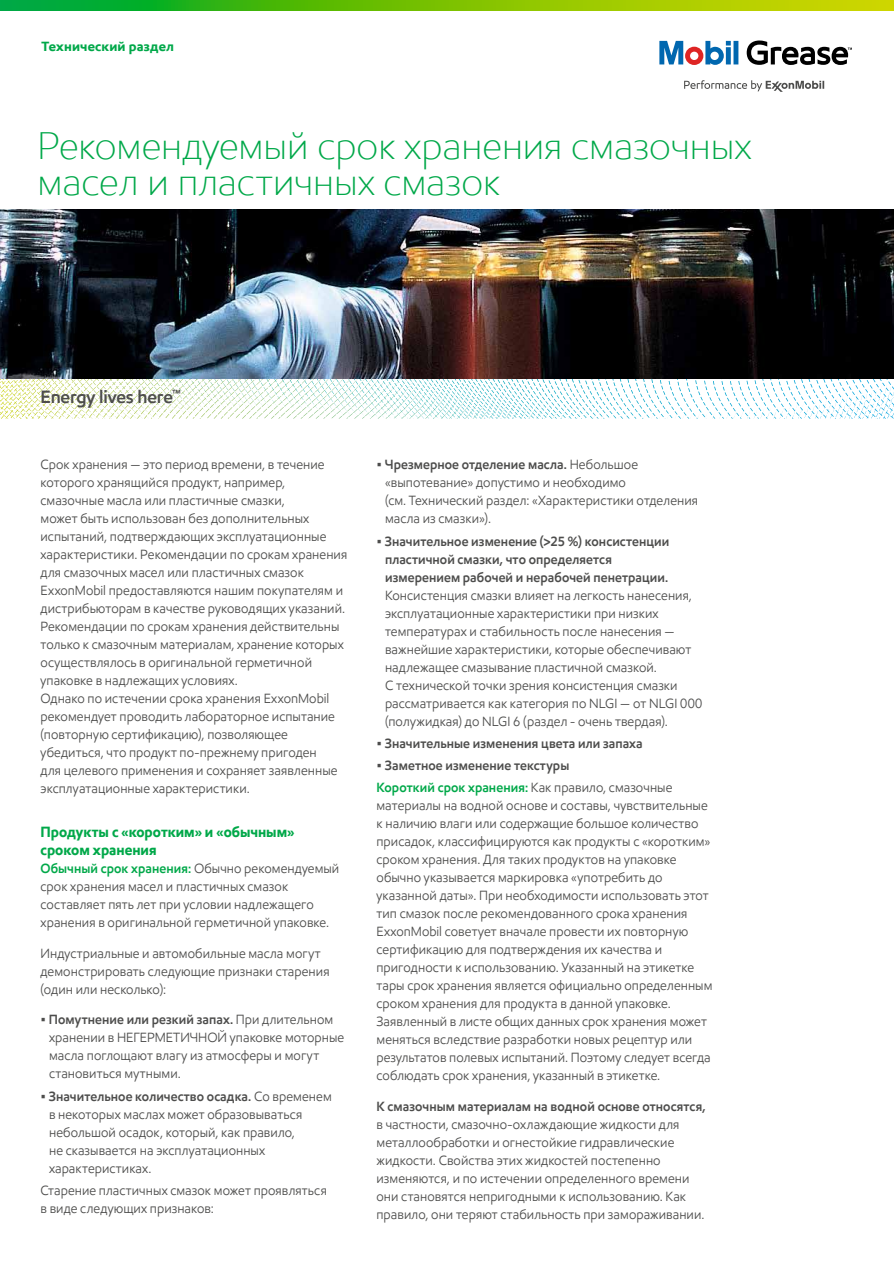
<style>
.page{position:relative;width:894px;height:1264px;background:#fff}
.page>*{position:absolute;margin:0;border:0;box-sizing:border-box;transform-origin:0 0}
.t1{font:300 39px/36px "E Mprint";color:#00a849}
.t2{font:600 18px "E Mprint";letter-spacing:-.01em;color:#4d4d4c}
.t3{font:700 15px/18px "E Mprint";color:#00a849;scale:.95 1}
.t4{font:13.5px/18px "E Mprint";letter-spacing:.01em;color:#4d4d4c;scale:.95 1}
.t5{font:600 13.5px/18px "E Mprint";letter-spacing:.01em;color:#4d4d4c;scale:.95 1}
.t6{font:700 13.5px "E Mprint";letter-spacing:.015em;color:#00a849}
.s1{font-weight:600;color:#00a849}
.s2{font-weight:600}
.s3{font-weight:400}
.s4{color:#00a849}
</style>
<div class="page">
<svg style="left:165px;top:378px;width:728px;height:5px"></svg>
<svg style="left:0;top:0;width:893px;height:11px;background:#6dc00c"></svg>
<svg style="left:659px;top:41px;width:79px;height:24px"></svg>
<svg style="left:746px;top:41px;width:105px;height:24px"></svg>
<svg style="left:684px;top:80px;width:139px;height:12px"></svg>
<img style="left:0;top:209px;width:893px;height:169px">
<p class="t6" style="left:42px;top:38px;width:134px">Технический раздел</p>
<h1 class="t1" style="left:38px;top:128px;width:715px">Рекомендуемый срок хранения смазочных масел и пластичных смазок</h1>
<h2 class="t2" style="left:40px;top:385px;width:142px">Energy lives here<sup>™</sup></h2>
<p class="t4" style="left:40px;top:455px;width:324px">Срок хранения — это период времени, в течение которого хранящийся продукт, например, смазочные масла или пластичные смазки,<br>может быть использован без дополнительных испытаний, подтверждающих эксплуатационные характеристики. Рекомендации по срокам хранения для смазочных масел или пластичных смазок ExxonMobil предоставляются нашим покупателям и дистрибьюторам в качестве руководящих указаний.<br>Рекомендации по срокам хранения действительны только к смазочным материалам, хранение которых осуществлялось в оригинальной герметичной упаковке в надлежащих условиях.<br>Однако по истечении срока хранения ExxonMobil рекомендует проводить лабораторное испытание (повторную сертификацию), позволяющее убедиться, что продукт по-прежнему пригоден<br>для целевого применения и сохраняет заявленные эксплуатационные характеристики.</p>
<p class="t3" style="left:40px;top:822px;width:268px">Продукты с «коротким» и «обычным» сроком хранения</p>
<p class="t4" style="left:40px;top:859px;width:316px"><span class="s1">Обычный срок хранения:</span> Обычно рекомендуемый срок хранения масел и пластичных смазок составляет пять лет при условии надлежащего хранения в оригинальной герметичной упаковке.</p>
<p class="t4" style="left:40px;top:944px;width:306px">Индустриальные и автомобильные масла могут демонстрировать следующие признаки старения (один или несколько):</p>
<p class="t4" style="left:49px;top:1010px;width:312px;text-indent:-9px">• <span class="s2">Помутнение или резкий запах.</span> При длительном хранении в НЕГЕРМЕТИЧНОЙ упаковке моторные масла поглощают влагу из атмосферы и могут становиться мутными.</p>
<p class="t4" style="left:49px;top:1087px;width:299px;text-indent:-9px">• <span class="s2">Значительное количество осадка.</span> Со временем в некоторых маслах может образовываться небольшой осадок, который, как правило,<br>не сказывается на эксплуатационных характеристиках.</p>
<p class="t4" style="left:40px;top:1181px;width:303px">Старение пластичных смазок может проявляться в виде следующих признаков:</p>
<p class="t4" style="left:385px;top:455px;width:331px;text-indent:-9px">• <span class="s2">Чрезмерное отделение масла.</span> Небольшое «выпотевание» допустимо и необходимо<br>(см. Технический раздел: «Характеристики отделения масла из смазки»).</p>
<p class="t5" style="left:385px;top:532px;width:300px;text-indent:-9px"><span class="s3">•</span> Значительное изменение (&gt;25 %) консистенции пластичной смазки, что определяется измерением рабочей и нерабочей пенетрации.</p>
<p class="t4" style="left:385px;top:586px;width:335px">Консистенция смазки влияет на легкость нанесения, эксплуатационные характеристики при низких температурах и стабильность после нанесения — важнейшие характеристики, которые обеспечивают надлежащее смазывание пластичной смазкой.<br>С технической точки зрения консистенция смазки рассматривается как категория по NLGI — от NLGI 000 (полужидкая) до NLGI 6 (раздел - очень твердая).</p>
<p class="t5" style="left:376px;top:734px;width:281px"><span class="s3">•</span> Значительные изменения цвета или запаха</p>
<p class="t5" style="left:376px;top:754px;width:313px;line-height:22.2px"><span class="s3">•</span> Заметное изменение текстуры<br><span class="s4">Короткий срок хранения:</span> <span class="s3">Как правило, смазочные</span></p>
<p class="t4" style="left:376px;top:796px;width:355px">материалы на водной основе и составы, чувствительные к наличию влаги или содержащие большое количество присадок, классифицируются как продукты с «коротким» сроком хранения. Для таких продуктов на упаковке обычно указывается маркировка «употребить до указанной даты». При необходимости использовать этот тип смазок после рекомендованного срока хранения ExxonMobil советует вначале провести их повторную сертификацию для подтверждения их качества и пригодности к использованию. Указанный на этикетке тары срок хранения является официально определенным сроком хранения для продукта в данной упаковке.<br>Заявленный в листе общих данных срок хранения может меняться вследствие разработки новых рецептур или результатов полевых испытаний. Поэтому следует всегда соблюдать срок хранения, указанный в этикетке.</p>
<p class="t5" style="left:376px;top:1097px;width:348px">К смазочным материалам на водной основе относятся,</p>
<p class="t4" style="left:376px;top:1115px;width:346px">в частности, смазочно-охлаждающие жидкости для металлообработки и огнестойкие гидравлические жидкости. Свойства этих жидкостей постепенно изменяются, и по истечении определенного времени они становятся непригодными к использованию. Как правило, они теряют стабильность при замораживании.</p>
</div>
